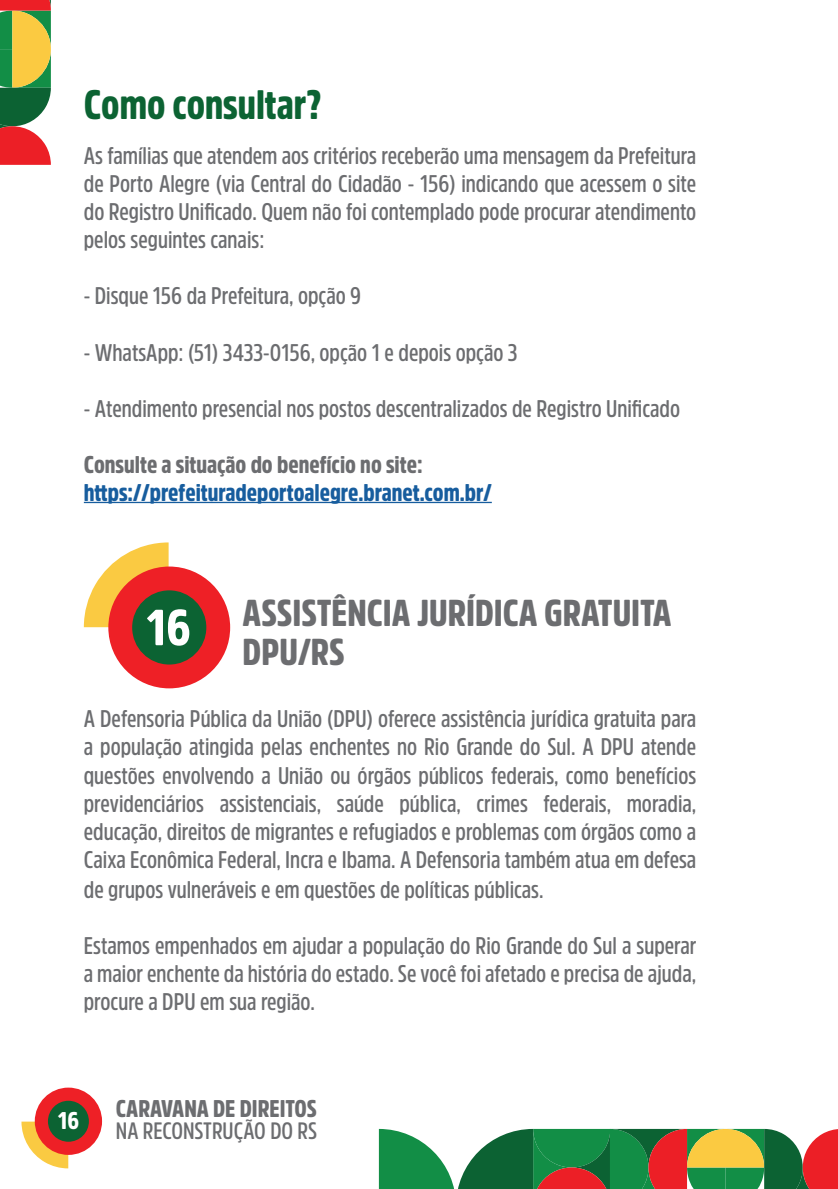
<style>
.page{position:relative;width:838px;height:1189px;background:#fff}
.page>*{position:absolute;margin:0;border:0;box-sizing:border-box;transform-origin:0 0}
.t1{font:900 50.2px "Amsi Pro Cond";color:#fff}
.t2{font:900 40.8px "Amsi Pro Cond";color:#0c6333}
.t3{font:900 37.2px/38.6px "Amsi Pro Cond";color:#6c6d70}
.t4{font:600 24px/28.4px "Amsi Pro Cond";color:#6c6d70;text-align:justify}
.t5{font:900 24px/28px "Amsi Pro Cond";color:#175d9e}
.t6{font:900 24px "Amsi Pro Cond";color:#6c6d70}
.t7{font:900 24px "Amsi Pro Cond";color:#fff}
.t8{font:600 23.6px "Amsi Pro Cond";color:#6c6d70}
.s1{color:#6c6d70}
</style>
<div class="page">
<svg style="left:21px;top:1121px;width:47px;height:47px"></svg>
<div style="left:35px;top:1087px;width:67px;height:68px;background:#ee2026;border-radius:50%"></div>
<div style="left:48px;top:1100px;width:41px;height:41px;background:#0c6333;border-radius:50%"></div>
<hr style="left:84px;top:502px;width:408px;height:1px;background:#175d9e">
<svg style="left:84px;top:542px;width:85px;height:85px"></svg>
<div style="left:108px;top:566px;width:122px;height:122px;background:#ee2026;border-radius:50%"></div>
<div style="left:132px;top:590px;width:74px;height:74px;background:#0c6333;border-radius:50%"></div>
<svg style="left:0;top:0;width:51px;height:165px;background:#9e8348"></svg>
<svg style="left:379px;top:1129px;width:459px;height:60px;background:#668352"></svg>
<p class="t2" style="left:84px;top:76px;width:239px">Como consultar?</p>
<p class="t4" style="left:84px;top:141px;width:614px">As famílias que atendem aos critérios receberão uma mensagem da Prefeitura de Porto Alegre (via Central do Cidadão - 156) indicando que acessem o site do Registro Unificado. Quem não foi contemplado pode procurar atendimento pelos seguintes canais:</p>
<p class="t4" style="left:84px;top:281px;width:279px">- Disque 156 da Prefeitura, opção 9</p>
<p class="t4" style="left:84px;top:337px;width:435px">- WhatsApp: (51) 3433-0156, opção 1 e depois opção 3</p>
<p class="t4" style="left:84px;top:394px;width:598px">- Atendimento presencial nos postos descentralizados de Registro Unificado</p>
<p class="t5" style="left:84px;top:450px;width:409px"><span class="s1">Consulte a situação do benefício no site: </span>https://prefeituradeportoalegre.branet.com.br/</p>
<p class="t1" style="left:146px;top:593px;width:46px">16</p>
<p class="t3" style="left:243px;top:593px;width:430px">ASSISTÊNCIA JURÍDICA GRATUITA<br>DPU/RS</p>
<p class="t4" style="left:84px;top:704px;width:614px">A Defensoria Pública da União (DPU) oferece assistência jurídica gratuita para a população atingida pelas enchentes no Rio Grande do Sul. A DPU atende questões envolvendo a União ou órgãos públicos federais, como benefícios previdenciários assistenciais, saúde pública, crimes federais, moradia, educação, direitos de migrantes e refugiados e problemas com órgãos como a Caixa Econômica Federal, Incra e Ibama. A Defensoria também atua em defesa de grupos vulneráveis e em questões de políticas públicas.</p>
<p class="t4" style="left:84px;top:931px;width:614px">Estamos empenhados em ajudar a população do Rio Grande do Sul a superar a maior enchente da história do estado. Se você foi afetado e precisa de ajuda, procure a DPU em sua região.</p>
<p class="t7" style="left:58px;top:1104px;width:23px">16</p>
<p class="t6" style="left:116px;top:1092px;width:202px">CARAVANA DE DIREITOS</p>
<p class="t8" style="left:116px;top:1114px;width:203px">NA RECONSTRUÇÃO DO RS</p>
</div>
